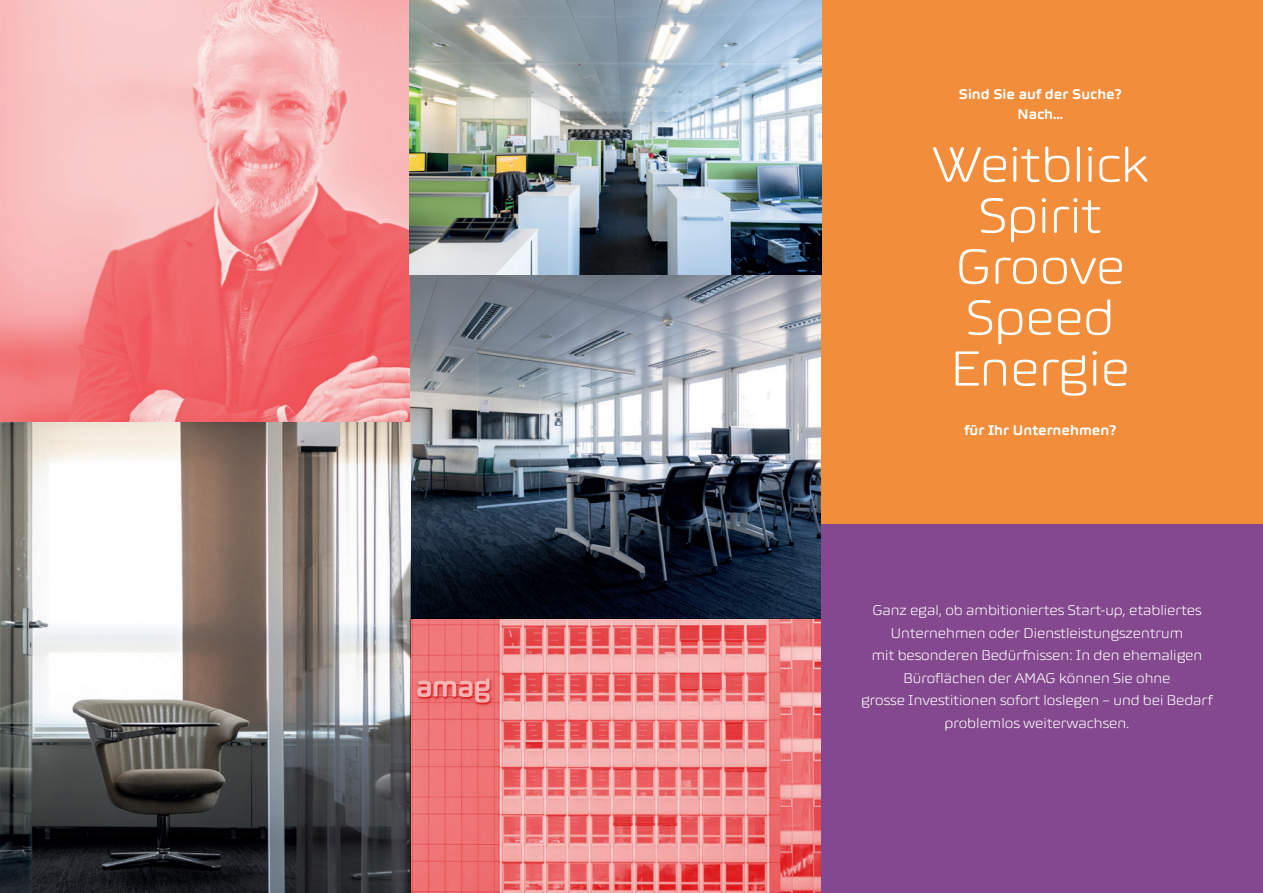
<style>
.page{position:relative;width:1263px;height:893px;background:#fff}
.page>*{position:absolute;margin:0;border:0;box-sizing:border-box;transform-origin:0 0}
.t1{font:300 52.5px/51px "AMAG Display";color:#fff;text-align:center}
.t2{font:300 15px/22.5px "AMAG Display";color:#fff;text-align:center}
.t3{font:700 15px/19.5px "AMAG Display";color:#fff;text-align:center}
</style>
<div class="page">
<div style="left:817px;top:0;width:446px;height:524px;background:#f28e3b"></div>
<div style="left:817px;top:524px;width:446px;height:369px;background:#84488e"></div>
<img style="left:0;top:0;width:821px;height:893px">
<svg style="left:410px;top:274px;width:410px;height:345px;background:#67707b"></svg>
<svg style="left:0;top:422px;width:410px;height:471px"></svg>
<img style="left:410px;top:619px;width:410px;height:274px">
<p class="t3" style="left:959px;top:84px;width:165px">Sind Sie auf der Suche?<br>Nach…</p>
<h1 class="t1" style="left:932px;top:138px;width:217px">Weitblick<br>Spirit<br>Groove<br>Speed<br>Energie</h1>
<p class="t3" style="left:964px;top:420px;width:154px">für Ihr Unternehmen?</p>
<p class="t2" style="left:861px;top:599px;width:353px">Ganz egal, ob ambitioniertes Start-up, etabliertes Unternehmen oder Dienstleistungszentrum<br>mit besonderen Bedürfnissen: In den ehemaligen Büroflächen der AMAG können Sie ohne<br>grosse Investitionen sofort loslegen – und bei Bedarf problemlos weiterwachsen.</p>
</div>
